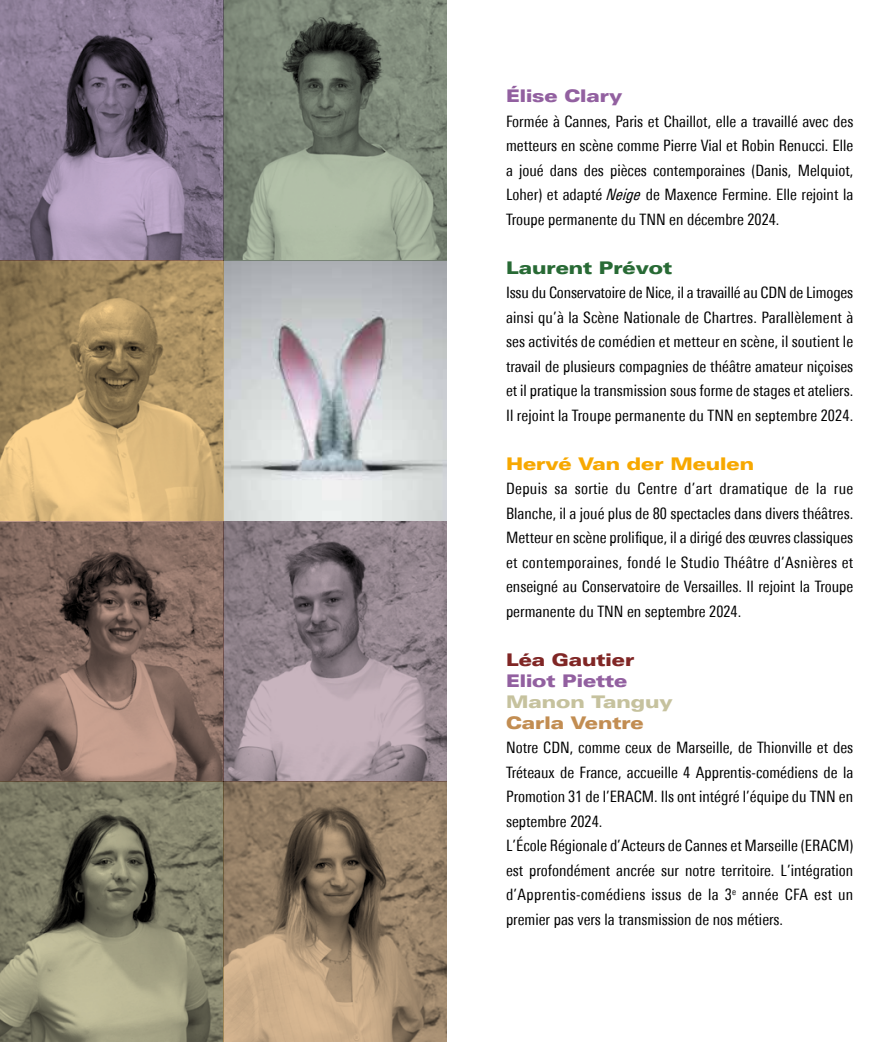
<style>
.page{position:relative;width:893px;height:1042px;background:#fff}
.page>*{position:absolute;margin:0;border:0;box-sizing:border-box;transform-origin:0 0}
.t1{font:900 expanded 17.5px "Univers Next Pro";color:#9260a0}
.t2{font:900 expanded 17.5px "Univers Next Pro";color:#f7a800}
.t3{font:900 expanded 17.5px "Univers Next Pro";color:#286a35}
.t4{font:900 expanded 17.5px "Univers Next Pro";color:#c6c29e}
.t5{font:900 expanded 17.5px "Univers Next Pro";color:#c28d52}
.t6{font:900 expanded 17.5px "Univers Next Pro";color:#802625}
.t7{font:condensed 15.75px/24.5px "Univers Next Pro";color:#000;text-align:justify}
.s1{font-style:italic}
</style>
<div class="page">
<img style="left:223px;top:260px;width:223px;height:261px">
<svg style="left:0;top:0;width:223px;height:260px;background:#84768e"></svg>
<svg style="left:223px;top:0;width:223px;height:260px;background:#828d7c"></svg>
<svg style="left:0;top:260px;width:223px;height:261px;background:#ba9c6a"></svg>
<svg style="left:0;top:521px;width:223px;height:260px;background:#846a60"></svg>
<svg style="left:0;top:781px;width:223px;height:261px;background:#83816a"></svg>
<svg style="left:223px;top:521px;width:223px;height:260px;background:#988992"></svg>
<svg style="left:223px;top:781px;width:223px;height:261px;background:#998268"></svg>
<p class="t1" style="left:506px;top:86px;width:118px">Élise Clary</p>
<p class="t7" style="left:506px;top:109px;width:349px">Formée à Cannes, Paris et Chaillot, elle a travaillé avec des metteurs en scène comme Pierre Vial et Robin Renucci. Elle a joué dans des pièces contemporaines (Danis, Melquiot, Loher) et adapté <span class="s1">Neige</span> de Maxence Fermine. Elle rejoint la Troupe permanente du TNN en décembre 2024.</p>
<p class="t3" style="left:506px;top:257px;width:167px">Laurent Prévot</p>
<p class="t7" style="left:506px;top:280px;width:349px">Issu du Conservatoire de Nice, il a travaillé au CDN de Limoges ainsi qu’à la Scène Nationale de Chartres. Parallèlement à ses activités de comédien et metteur en scène, il soutient le travail de plusieurs compagnies de théâtre amateur niçoises et il pratique la transmission sous forme de stages et ateliers.<br>Il rejoint la Troupe permanente du TNN en septembre 2024.</p>
<p class="t2" style="left:506px;top:453px;width:250px">Hervé Van der Meulen</p>
<p class="t7" style="left:506px;top:476px;width:349px">Depuis sa sortie du Centre d’art dramatique de la rue Blanche, il a joué plus de 80 spectacles dans divers théâtres.<br>Metteur en scène prolifique, il a dirigé des œuvres classiques et contemporaines, fondé le Studio Théâtre d’Asnières et enseigné au Conservatoire de Versailles. Il rejoint la Troupe permanente du TNN en septembre 2024.</p>
<p class="t6" style="left:506px;top:649px;width:130px">Léa Gautier</p>
<p class="t1" style="left:506px;top:670px;width:123px">Eliot Piette</p>
<p class="t4" style="left:506px;top:691px;width:168px">Manon Tanguy</p>
<p class="t5" style="left:506px;top:712px;width:139px">Carla Ventre</p>
<p class="t7" style="left:506px;top:735px;width:349px;text-align:left">Notre CDN, comme ceux de Marseille, de Thionville et des Tréteaux de France, accueille 4 Apprentis-comédiens de la Promotion 31 de l’ERACM. Ils ont intégré l’équipe du TNN en septembre 2024.<br>L’École Régionale d’Acteurs de Cannes et Marseille (ERACM) est profondément ancrée sur notre territoire. L’intégration d’Apprentis-comédiens issus de la 3<sup>e</sup> année CFA est un premier pas vers la transmission de nos métiers.</p>
</div>
